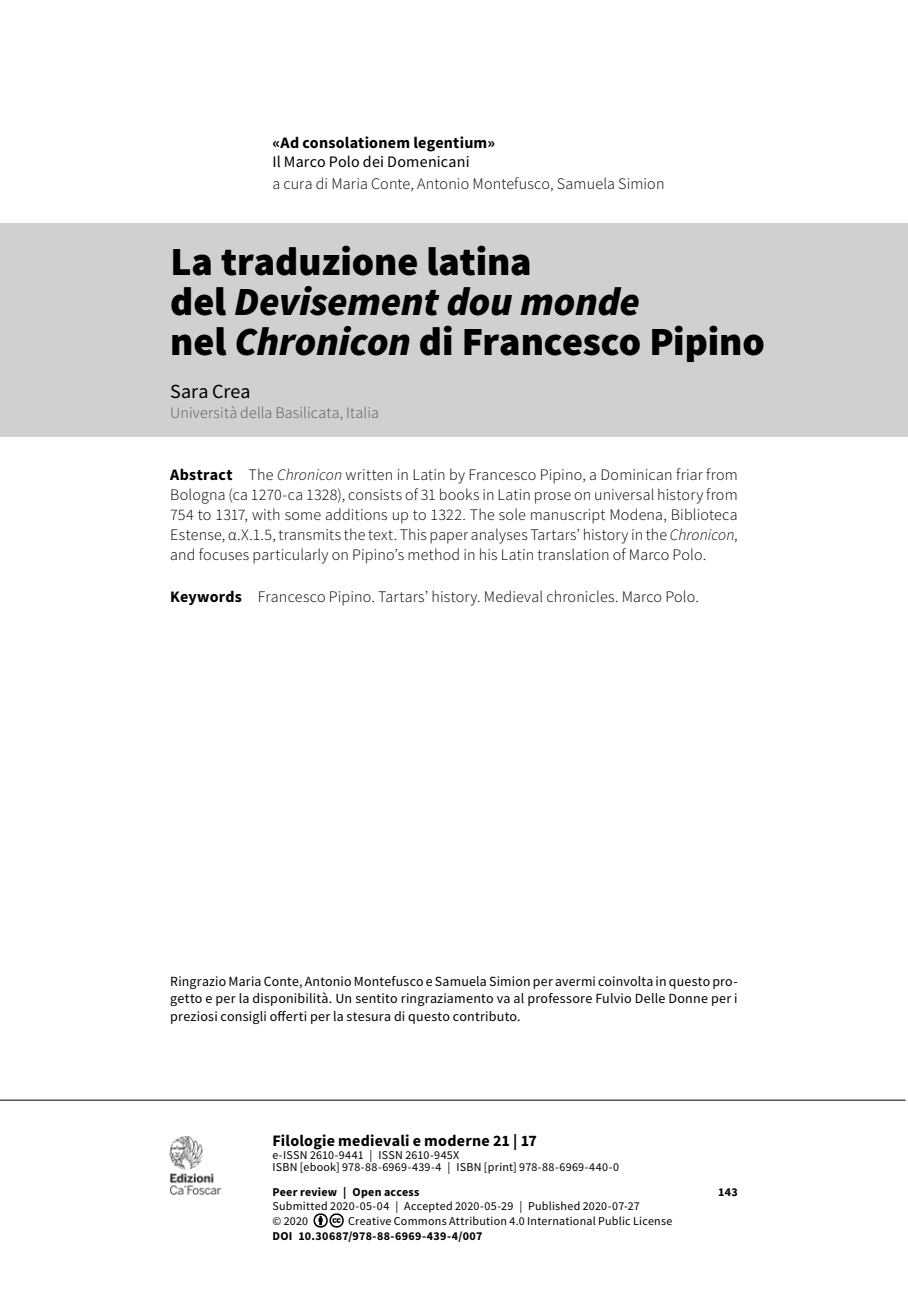
<style>
.page{position:relative;width:908px;height:1304px;background:#fff}
.page>*{position:absolute;margin:0;border:0;box-sizing:border-box;transform-origin:0 0}
.t1{font:900 40px/40px "Source Sans Pro";letter-spacing:-.005em;color:#000}
.t2{font:20px "Source Sans Pro";color:#000}
.t3{font:300 16px/20px "Source Sans Pro";letter-spacing:.01em;color:#000;text-align:justify}
.t4{font:700 16px "Source Sans Pro";letter-spacing:.015em;color:#000}
.t5{font:300 16px "Source Sans Pro";letter-spacing:.01em;color:#575756}
.t6{font:16px "Source Sans Pro";letter-spacing:.01em;color:#000}
.t7{font:14px/17.6px "Source Sans Pro";letter-spacing:.015em;color:#000;text-align:justify}
.t8{font:12px/12.4px "Source Sans Pro";letter-spacing:.02em;color:#000}
.t9{font:700 12px "Source Sans Pro";letter-spacing:.025em;color:#000}
.s1{font-style:italic}
.s2{font-weight:700}
</style>
<div class="page">
<img style="left:313px;top:1213px;width:31px;height:15px">
<img style="left:169px;top:1136px;width:54px;height:59px">
<hr style="left:0;top:1100px;width:905px;height:1px;background:#000">
<div style="left:0;top:223px;width:907px;height:214px;background:#d0d0d0"></div>
<p class="t4" style="left:272px;top:132px;width:224px">«Ad consolationem legentium»</p>
<p class="t6" style="left:272px;top:152px;width:199px">Il Marco Polo dei Domenicani</p>
<p class="t3" style="left:272px;top:174px;width:393px">a cura di Maria Conte, Antonio Montefusco, Samuela Simion</p>
<h1 class="t1" style="left:170px;top:241px;width:595px">La traduzione latina<br>del <span class="s1">Devisement dou monde<br></span>nel <span class="s1">Chronicon</span> di Francesco Pipino</h1>
<p class="t2" style="left:170px;top:379px;width:82px">Sara Crea</p>
<p class="t5" style="left:170px;top:403px;width:210px">Università della Basilicata, Italia</p>
<p class="t3" style="left:170px;top:464px;width:568px"><span class="s2">Abstract</span> The <span class="s1">Chronicon</span> written in Latin by Francesco Pipino, a Dominican friar from Bologna (ca 1270-ca 1328), consists of 31 books in Latin prose on universal history from 754 to 1317, with some additions up to 1322. The sole manuscript Modena, Biblioteca Estense, α.X.1.5, transmits the text. This paper analyses Tartars’ history in the <span class="s1">Chronicon</span>, and focuses particularly on Pipino’s method in his Latin translation of Marco Polo.</p>
<p class="t3" style="left:170px;top:587px;width:530px"><span class="s2">Keywords</span> Francesco Pipino. Tartars’ history. Medieval chronicles. Marco Polo.</p>
<p class="t7" style="left:170px;top:972px;width:568px">Ringrazio Maria Conte, Antonio Montefusco e Samuela Simion per avermi coinvolta in questo pro&shy;getto e per la disponibilità. Un sentito ringraziamento va al professore Fulvio Delle Donne per i preziosi consigli offerti per la stesura di questo contributo.</p>
<p class="t4" style="left:272px;top:1130px;width:266px">Filologie medievali e moderne 21 | 17</p>
<p class="t8" style="left:272px;top:1149px;width:348px">e-ISSN 2610-9441 | ISSN 2610-945X<br>ISBN [ebook] 978-88-6969-439-4 | ISBN [print] 978-88-6969-440-0</p>
<p class="t9" style="left:272px;top:1184px;width:149px">Peer review | Open access</p>
<p class="t9" style="left:717px;top:1184px;width:21px">143</p>
<p class="t8" style="left:272px;top:1198px;width:369px;line-height:15.4px">Submitted 2020-05-04 | Accepted 2020-05-29 | Published 2020-07-27 © 2020</p>
<p class="t8" style="left:348px;top:1215px;width:325px">Creative Commons Attribution 4.0 International Public License</p>
<p class="t9" style="left:272px;top:1227px;width:211px">DOI 10.30687/978-88-6969-439-4/007</p>
</div>
